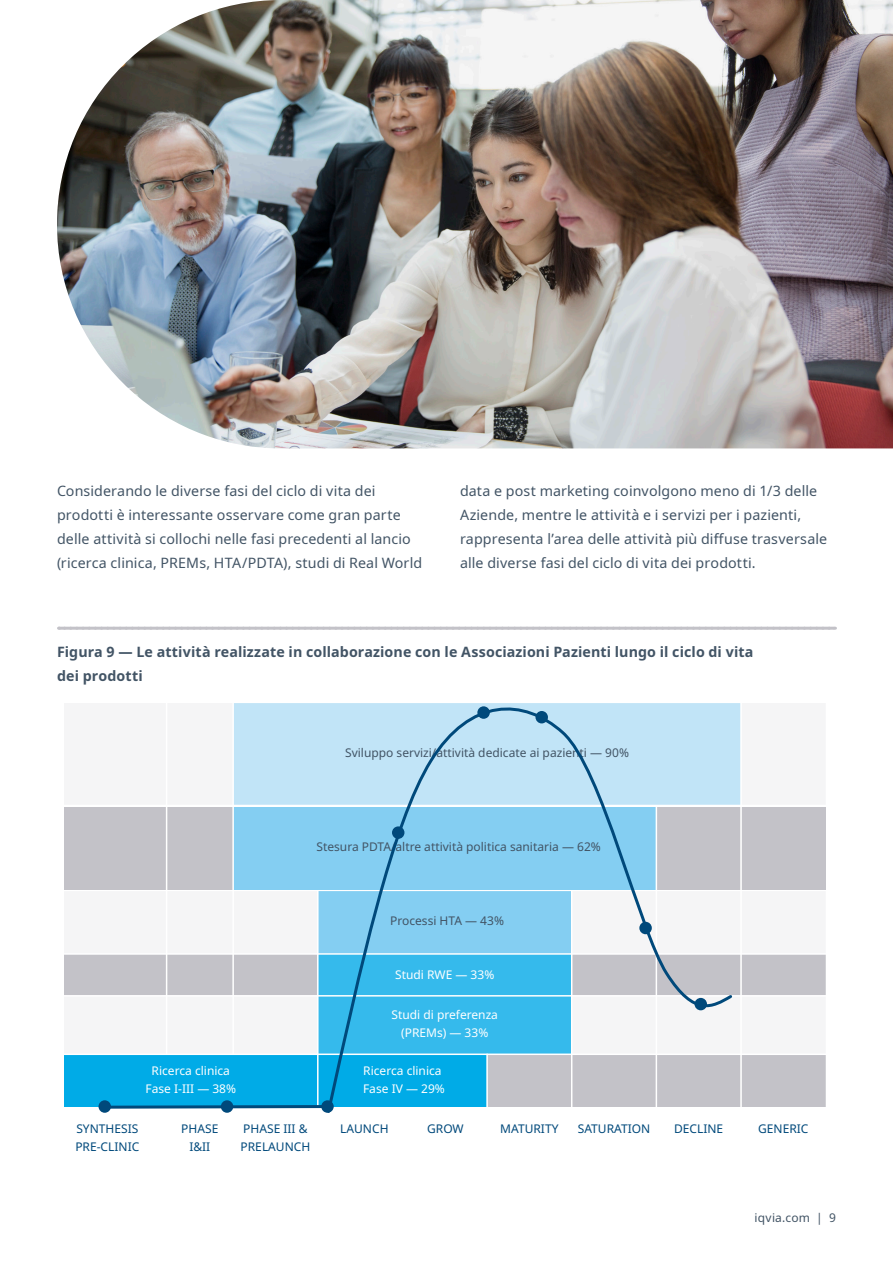
<style>
.page{position:relative;width:893px;height:1263px;background:#fff}
.page>*{position:absolute;margin:0;border:0;box-sizing:border-box;transform-origin:0 0}
.Body_copy_-_Space{font:14.25px/24px "Noto Sans";letter-spacing:.01em;color:#425465}
.Figure_title{font:700 14.25px/24px "Noto Sans";letter-spacing:.005em;color:#425465}
.t1{font:12px "Noto Sans";color:#425465}
.t2{font:12px/18px "Noto Sans";color:#fff;text-align:center}
.t3{font:12px/18px "Noto Sans";color:#00497b}
</style>
<div class="page">
<svg style="left:65px;top:627px;width:770px;height:3px;background:#c7c6cc"></svg>
<div style="left:64px;top:702px;width:103px;height:105px;background:#f5f5f6"></div>
<div style="left:167px;top:702px;width:66px;height:105px;background:#f5f5f6"></div>
<div style="left:233px;top:702px;width:508px;height:105px;background:#c1e4f7"></div>
<div style="left:741px;top:702px;width:85px;height:105px;background:#f5f5f6"></div>
<div style="left:64px;top:890px;width:103px;height:64px;background:#f5f5f6"></div>
<div style="left:167px;top:890px;width:66px;height:64px;background:#f5f5f6"></div>
<div style="left:233px;top:890px;width:85px;height:64px;background:#f5f5f6"></div>
<div style="left:318px;top:890px;width:254px;height:64px;background:#84cef2"></div>
<div style="left:656px;top:890px;width:85px;height:64px;background:#f5f5f6"></div>
<div style="left:741px;top:890px;width:85px;height:64px;background:#f5f5f6"></div>
<div style="left:64px;top:954px;width:103px;height:42px;background:#c3c2c8"></div>
<div style="left:167px;top:954px;width:66px;height:42px;background:#c3c2c8"></div>
<div style="left:233px;top:954px;width:85px;height:42px;background:#c3c2c8"></div>
<div style="left:318px;top:954px;width:254px;height:42px;background:#35baec"></div>
<div style="left:656px;top:954px;width:85px;height:42px;background:#c3c2c8"></div>
<div style="left:741px;top:954px;width:85px;height:42px;background:#c3c2c8"></div>
<div style="left:64px;top:996px;width:103px;height:58px;background:#f5f5f6"></div>
<div style="left:167px;top:996px;width:66px;height:58px;background:#f5f5f6"></div>
<div style="left:233px;top:996px;width:85px;height:58px;background:#f5f5f6"></div>
<div style="left:318px;top:996px;width:254px;height:58px;background:#35baec"></div>
<div style="left:656px;top:996px;width:85px;height:58px;background:#f5f5f6"></div>
<div style="left:741px;top:996px;width:85px;height:58px;background:#f5f5f6"></div>
<div style="left:64px;top:1054px;width:254px;height:53px;background:#00abe7"></div>
<div style="left:318px;top:1054px;width:169px;height:53px;background:#00abe7"></div>
<div style="left:656px;top:1054px;width:85px;height:53px;background:#c3c2c8"></div>
<div style="left:741px;top:1054px;width:85px;height:53px;background:#c3c2c8"></div>
<hr style="left:317px;top:890px;width:2px;height:261px;background:#fff">
<hr style="left:63px;top:805px;width:763px;height:4px;background:#fff">
<hr style="left:63px;top:890px;width:763px;height:1px;background:#fff">
<hr style="left:63px;top:953px;width:763px;height:2px;background:#fff">
<hr style="left:63px;top:995px;width:763px;height:1px;background:#fff">
<hr style="left:63px;top:1053px;width:763px;height:2px;background:#fff">
<hr style="left:63px;top:701px;width:763px;height:2px;background:#fff">
<svg style="left:110px;top:1103px;width:211px;height:7px"></svg>
<div style="left:99px;top:1100px;width:12px;height:13px;background:#00497b;border-radius:50%"></div>
<div style="left:221px;top:1100px;width:12px;height:13px;background:#00497b;border-radius:50%"></div>
<svg style="left:321px;top:1100px;width:13px;height:13px"></svg>
<div style="left:741px;top:807px;width:85px;height:82px;background:#c3c2c8"></div>
<div style="left:64px;top:807px;width:103px;height:82px;background:#c3c2c8"></div>
<div style="left:167px;top:807px;width:66px;height:82px;background:#c3c2c8"></div>
<div style="left:233px;top:807px;width:423px;height:82px;background:#84cef2"></div>
<div style="left:656px;top:807px;width:85px;height:82px;background:#c3c2c8"></div>
<hr style="left:740px;top:702px;width:2px;height:449px;background:#fff">
<hr style="left:166px;top:702px;width:1px;height:353px;background:#fff">
<hr style="left:232px;top:702px;width:2px;height:353px;background:#fff">
<svg style="left:325px;top:706px;width:410px;height:407px"></svg>
<div style="left:392px;top:826px;width:12px;height:13px;background:#00497b;border-radius:50%"></div>
<img style="left:57px;top:0;width:836px;height:448px">
<p class="Body_copy_-_Space" style="left:57px;top:479px;width:367px">Considerando le diverse fasi del ciclo di vita dei prodotti è interessante osservare come gran parte delle attività si collochi nelle fasi precedenti al lancio (ricerca clinica, PREMs, HTA/PDTA), studi di Real World</p>
<p class="Body_copy_-_Space" style="left:460px;top:479px;width:369px">data e post marketing coinvolgono meno di 1/3 delle Aziende, mentre le attività e i servizi per i pazienti, rappresenta l’area delle attività più diffuse trasversale alle diverse fasi del ciclo di vita dei prodotti.</p>
<p class="Figure_title" style="left:57px;top:640px;width:698px">Figura 9 — Le attività realizzate in collaborazione con le Associazioni Pazienti lungo il ciclo di vita dei prodotti</p>
<p class="t1" style="left:345px;top:745px;width:285px">Sviluppo servizi/attività dedicate ai pazienti — 90%</p>
<p class="t1" style="left:316px;top:839px;width:286px">Stesura PDTA/altre attività politica sanitaria — 62%</p>
<p class="t2" style="left:145px;top:1061px;width:92px">Ricerca clinica<br>Fase I-III — 38%</p>
<p class="t1" style="left:390px;top:912px;width:115px">Processi HTA — 43%</p>
<p class="t2" style="left:395px;top:966px;width:101px">Studi RWE — 33%</p>
<p class="t2" style="left:391px;top:1006px;width:108px">Studi di preferenza (PREMs) — 33%</p>
<p class="t2" style="left:363px;top:1061px;width:83px;text-align:left">Ricerca clinica<br>Fase IV — 29%</p>
<p class="t3" style="left:75px;top:1119px;width:65px">SYNTHESIS<br>PRE-CLINIC</p>
<p class="t3" style="left:181px;top:1119px;width:39px;text-align:center">PHASE<br>I&amp;II</p>
<p class="t3" style="left:241px;top:1119px;width:71px">PHASE III &amp;<br>PRELAUNCH</p>
<p class="t3" style="left:340px;top:1119px;width:50px">LAUNCH</p>
<p class="t3" style="left:427px;top:1119px;width:38px">GROW</p>
<p class="t3" style="left:500px;top:1119px;width:60px">MATURITY</p>
<p class="t3" style="left:578px;top:1119px;width:74px">SATURATION</p>
<p class="t3" style="left:674px;top:1119px;width:51px">DECLINE</p>
<p class="t3" style="left:758px;top:1119px;width:52px">GENERIC</p>
<p class="t1" style="left:755px;top:1209px;width:83px">iqvia.com | 9</p>
</div>
